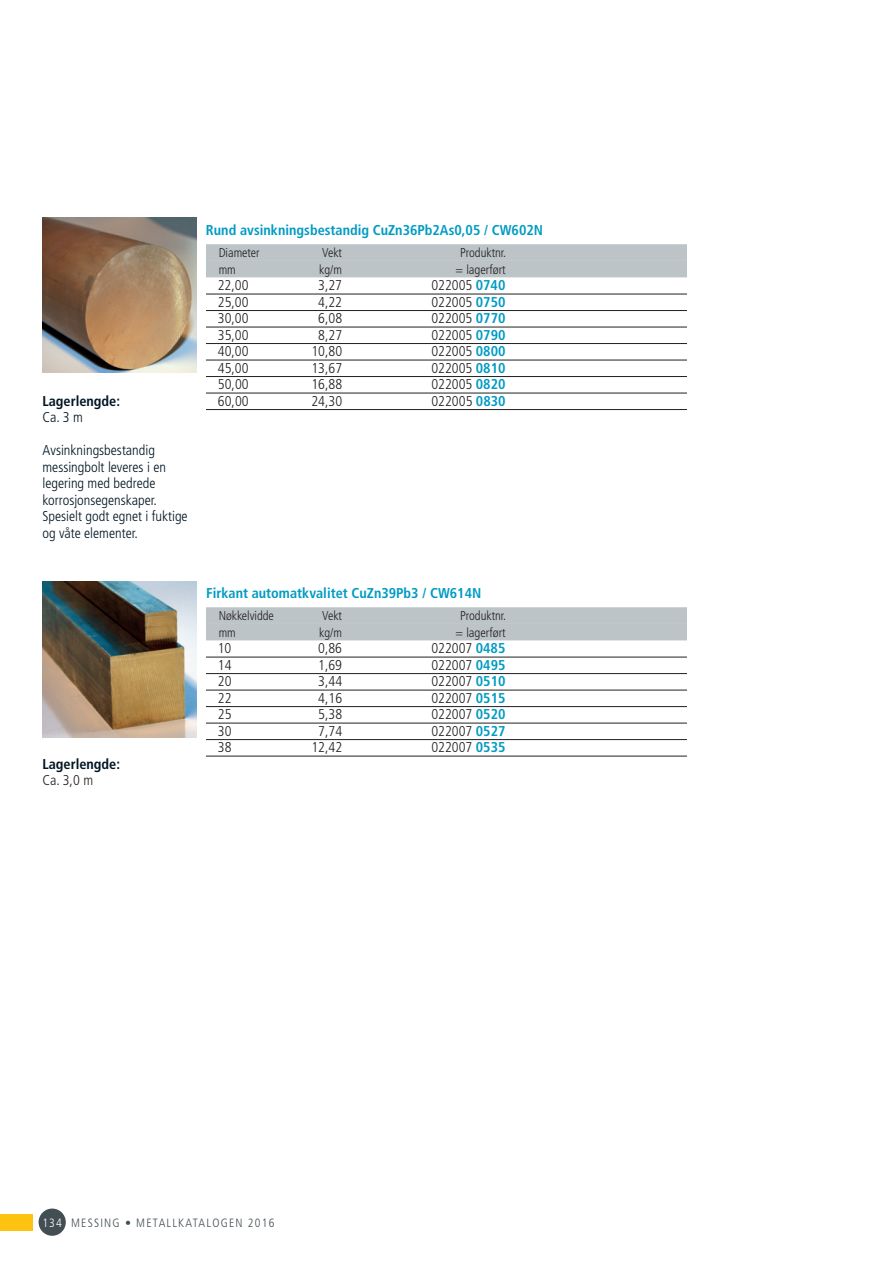
<style>
.page{position:relative;width:893px;height:1263px;background:#fff}
.page>*{position:absolute;margin:0;border:0;box-sizing:border-box;transform-origin:0 0}
.t1{font:300 condensed 14.25px "Frutiger LT Std";color:#231f20}
.t2{font:300 condensed 14.25px/16.5px "Frutiger LT Std";color:#001522}
.t3{font:700 condensed 14.25px "Frutiger LT Std";color:#009bc3}
.t4{font:700 condensed 14.25px "Frutiger LT Std";color:#001522}
.t5{font:300 condensed 12.75px "Frutiger LT Std";letter-spacing:-.005em;color:#231f20}
.t6{font:300 condensed 12px "Frutiger LT Std";letter-spacing:.1em;color:#424e53}
.s1{font-weight:700;color:#009bc3}
.s2{color:#fff}
.s3{font-weight:400}
</style>
<div class="page">
<div style="left:39px;top:1208px;width:27px;height:28px;background:#424e53;border-radius:50%"></div>
<div style="left:0;top:1214px;width:33px;height:16px;background:#fec210"></div>
<div style="left:206px;top:244px;width:481px;height:17px;background:#bcc4c8"></div>
<div style="left:206px;top:261px;width:481px;height:16px;background:#bcc4c8"></div>
<hr style="left:206px;top:294px;width:481px;height:1px;background:#231f20">
<hr style="left:206px;top:310px;width:481px;height:1px;background:#231f20">
<hr style="left:206px;top:327px;width:481px;height:1px;background:#231f20">
<hr style="left:206px;top:343px;width:481px;height:1px;background:#231f20">
<hr style="left:206px;top:360px;width:481px;height:1px;background:#231f20">
<hr style="left:206px;top:376px;width:481px;height:1px;background:#231f20">
<hr style="left:206px;top:393px;width:481px;height:1px;background:#231f20">
<hr style="left:206px;top:409px;width:481px;height:1px;background:#231f20">
<div style="left:206px;top:607px;width:481px;height:17px;background:#bcc4c8"></div>
<div style="left:206px;top:624px;width:481px;height:16px;background:#bcc4c8"></div>
<hr style="left:206px;top:657px;width:481px;height:1px;background:#231f20">
<hr style="left:206px;top:673px;width:481px;height:1px;background:#231f20">
<hr style="left:206px;top:690px;width:481px;height:1px;background:#231f20">
<hr style="left:206px;top:706px;width:481px;height:1px;background:#231f20">
<hr style="left:206px;top:723px;width:481px;height:1px;background:#231f20">
<hr style="left:206px;top:739px;width:481px;height:1px;background:#231f20">
<hr style="left:206px;top:756px;width:481px;height:1px;background:#231f20">
<img style="left:43px;top:217px;width:154px;height:155px">
<img style="left:43px;top:582px;width:154px;height:156px">
<p class="t4" style="left:43px;top:392px;width:79px">Lagerlengde:</p>
<p class="t2" style="left:43px;top:409px;width:42px">Ca. 3 m</p>
<p class="t2" style="left:43px;top:442px;width:147px">Avsinkningsbestandig messingbolt leveres i en legering med bedrede korrosjonsegenskaper.<br>Spesielt godt egnet i fuktige og våte elementer.</p>
<p class="t4" style="left:43px;top:755px;width:79px">Lagerlengde:</p>
<p class="t1" style="left:43px;top:772px;width:52px">Ca. 3,0 m</p>
<p class="t3" style="left:206px;top:221px;width:339px">Rund avsinkningsbestandig CuZn36Pb2As0,05 / CW602N</p>
<p class="t5" style="left:219px;top:245px;width:42px">Diameter</p>
<p class="t5" style="left:322px;top:245px;width:22px">Vekt</p>
<p class="t5" style="left:460px;top:245px;width:48px">Produktnr.</p>
<p class="t5" style="left:219px;top:262px;width:19px">mm</p>
<p class="t5" style="left:319px;top:262px;width:24px">kg/m</p>
<p class="t5" style="left:456px;top:262px;width:52px">= lagerført</p>
<p class="t1" style="left:218px;top:277px;width:32px">22,00</p>
<p class="t1" style="left:318px;top:277px;width:25px">3,27</p>
<p class="t1" style="left:431px;top:277px;width:76px">022005 <span class="s1">0740</span></p>
<p class="t1" style="left:218px;top:294px;width:32px">25,00</p>
<p class="t1" style="left:318px;top:294px;width:25px">4,22</p>
<p class="t1" style="left:431px;top:294px;width:76px">022005 <span class="s1">0750</span></p>
<p class="t1" style="left:218px;top:310px;width:32px">30,00</p>
<p class="t1" style="left:318px;top:310px;width:25px">6,08</p>
<p class="t1" style="left:431px;top:310px;width:76px">022005 <span class="s1">0770</span></p>
<p class="t1" style="left:218px;top:327px;width:32px">35,00</p>
<p class="t1" style="left:318px;top:327px;width:25px">8,27</p>
<p class="t1" style="left:431px;top:327px;width:76px">022005 <span class="s1">0790</span></p>
<p class="t1" style="left:218px;top:343px;width:32px">40,00</p>
<p class="t1" style="left:311px;top:343px;width:32px">10,80</p>
<p class="t1" style="left:431px;top:343px;width:76px">022005 <span class="s1">0800</span></p>
<p class="t1" style="left:218px;top:360px;width:32px">45,00</p>
<p class="t1" style="left:311px;top:360px;width:32px">13,67</p>
<p class="t1" style="left:431px;top:360px;width:76px">022005 <span class="s1">0810</span></p>
<p class="t1" style="left:218px;top:376px;width:32px">50,00</p>
<p class="t1" style="left:311px;top:376px;width:32px">16,88</p>
<p class="t1" style="left:431px;top:376px;width:76px">022005 <span class="s1">0820</span></p>
<p class="t1" style="left:218px;top:393px;width:32px">60,00</p>
<p class="t1" style="left:311px;top:393px;width:32px">24,30</p>
<p class="t1" style="left:431px;top:393px;width:76px">022005 <span class="s1">0830</span></p>
<p class="t3" style="left:206px;top:584px;width:277px">Firkant automatkvalitet CuZn39Pb3 / CW614N</p>
<p class="t5" style="left:219px;top:608px;width:57px">Nøkkelvidde</p>
<p class="t5" style="left:322px;top:608px;width:22px">Vekt</p>
<p class="t5" style="left:460px;top:608px;width:48px">Produktnr.</p>
<p class="t5" style="left:219px;top:625px;width:19px">mm</p>
<p class="t5" style="left:319px;top:625px;width:24px">kg/m</p>
<p class="t5" style="left:456px;top:625px;width:52px">= lagerført</p>
<p class="t1" style="left:218px;top:640px;width:15px">10</p>
<p class="t1" style="left:318px;top:640px;width:25px">0,86</p>
<p class="t1" style="left:431px;top:640px;width:76px">022007 <span class="s1">0485</span></p>
<p class="t1" style="left:218px;top:657px;width:15px">14</p>
<p class="t1" style="left:318px;top:657px;width:25px">1,69</p>
<p class="t1" style="left:431px;top:657px;width:76px">022007 <span class="s1">0495</span></p>
<p class="t1" style="left:218px;top:673px;width:15px">20</p>
<p class="t1" style="left:318px;top:673px;width:25px">3,44</p>
<p class="t1" style="left:431px;top:673px;width:76px">022007 <span class="s1">0510</span></p>
<p class="t1" style="left:218px;top:690px;width:15px">22</p>
<p class="t1" style="left:318px;top:690px;width:25px">4,16</p>
<p class="t1" style="left:431px;top:690px;width:76px">022007 <span class="s1">0515</span></p>
<p class="t1" style="left:218px;top:706px;width:15px">25</p>
<p class="t1" style="left:318px;top:706px;width:25px">5,38</p>
<p class="t1" style="left:431px;top:706px;width:76px">022007 <span class="s1">0520</span></p>
<p class="t1" style="left:218px;top:723px;width:15px">30</p>
<p class="t1" style="left:318px;top:723px;width:25px">7,74</p>
<p class="t1" style="left:431px;top:723px;width:76px">022007 <span class="s1">0527</span></p>
<p class="t1" style="left:218px;top:739px;width:15px">38</p>
<p class="t1" style="left:311px;top:739px;width:32px">12,42</p>
<p class="t1" style="left:431px;top:739px;width:76px">022007 <span class="s1">0535</span></p>
<p class="t6" style="left:42px;top:1216px;width:234px"><span class="s2">134</span> Messing <span class="s3">•</span> METALLKATALOGEN 2016</p>
</div>
